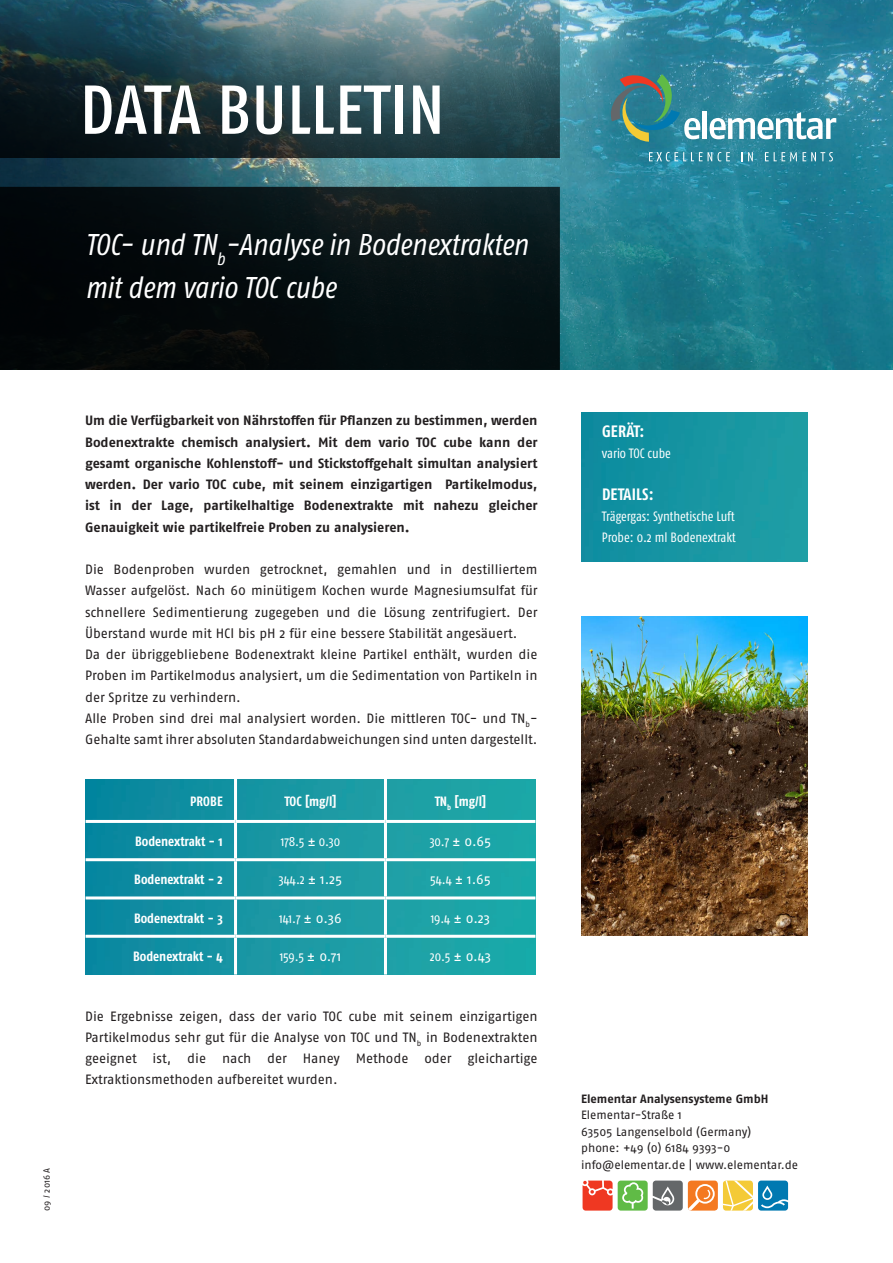
<style>
.page{position:relative;width:893px;height:1263px;background:#fff}
.page>*{position:absolute;margin:0;border:0;box-sizing:border-box;transform-origin:0 0}
.t1{font:500 condensed 69px "Fago Pro";letter-spacing:.01em;color:#fff}
.t2{font:italic condensed 30px/42.5px "Fago Pro";color:#fff}
.t3{font:700 condensed 16.5px "Fago Pro";letter-spacing:.01em;color:#fff}
.t4{font:13.5px/21.3px "Fago Pro";letter-spacing:-.005em;color:#231f20}
.t5{font:700 13.5px/21.3px "Fago Pro";color:#231f20;text-align:justify}
.t6{font:condensed 13.5px/21px "Fago Pro";letter-spacing:-.005em;color:#fff}
.t7{font:700 condensed 13.5px "Fago Pro";color:#fff}
.t8{font:13.5px "Fago Pro";letter-spacing:-.01em;color:#fff}
.t9{font:12px/16.5px "Fago Pro";letter-spacing:-.005em;color:#231f20}
.t10{font:700 12px "Fago Pro";color:#231f20}
.t11{font:9px "Fago Pro";color:#231f20}
.s1{font-stretch:normal}
.s2{font-stretch:condensed}
</style>
<div class="page">
<img style="left:560px;top:0;width:333px;height:370px">
<img style="left:581px;top:412px;width:227px;height:149px">
<svg style="left:0;top:0;width:560px;height:370px;background:#1d3237"></svg>
<svg style="left:609px;top:74px;width:92px;height:68px;background:#47878d"></svg>
<hr style="left:703px;top:111px;width:4px;height:28px;background:#fff">
<svg style="left:710px;top:112px;width:126px;height:27px"></svg>
<svg style="left:649px;top:152px;width:81px;height:9px"></svg>
<svg style="left:748px;top:152px;width:5px;height:9px"></svg>
<svg style="left:765px;top:152px;width:32px;height:9px"></svg>
<svg style="left:803px;top:152px;width:30px;height:9px"></svg>
<div style="left:618px;top:1180px;width:30px;height:30px;background:#60bb46;border-radius:3px"></div>
<svg style="left:622px;top:1182px;width:21px;height:26px"></svg>
<svg style="left:583px;top:1180px;width:30px;height:30px"></svg>
<div style="left:688px;top:1180px;width:30px;height:30px;background:#f47921;border-radius:3px"></div>
<div style="left:695px;top:1184px;width:20px;height:19px;border:2px solid #fff;border-radius:50%"></div>
<svg style="left:653px;top:1180px;width:58px;height:30px"></svg>
<svg style="left:723px;top:1180px;width:65px;height:30px;background:#97b695"></svg>
<img style="left:85px;top:779px;width:450px;height:196px">
<hr style="left:234px;top:779px;width:3px;height:41px;background:#fff">
<hr style="left:86px;top:820px;width:150px;height:3px;background:#fff">
<hr style="left:236px;top:820px;width:149px;height:3px;background:#fff">
<hr style="left:234px;top:823px;width:3px;height:35px;background:#fff">
<hr style="left:385px;top:820px;width:150px;height:3px;background:#fff">
<hr style="left:86px;top:858px;width:150px;height:3px;background:#fff">
<hr style="left:236px;top:858px;width:149px;height:3px;background:#fff">
<hr style="left:234px;top:861px;width:3px;height:35px;background:#fff">
<hr style="left:385px;top:858px;width:150px;height:3px;background:#fff">
<hr style="left:86px;top:896px;width:150px;height:3px;background:#fff">
<hr style="left:236px;top:896px;width:149px;height:3px;background:#fff">
<hr style="left:234px;top:899px;width:3px;height:36px;background:#fff">
<hr style="left:385px;top:896px;width:150px;height:3px;background:#fff">
<hr style="left:86px;top:935px;width:150px;height:3px;background:#fff">
<hr style="left:236px;top:935px;width:149px;height:3px;background:#fff">
<hr style="left:234px;top:938px;width:3px;height:36px;background:#fff">
<hr style="left:385px;top:935px;width:150px;height:3px;background:#fff">
<hr style="left:384px;top:779px;width:3px;height:41px;background:#fff">
<hr style="left:384px;top:823px;width:3px;height:35px;background:#fff">
<hr style="left:384px;top:861px;width:3px;height:35px;background:#fff">
<hr style="left:384px;top:899px;width:3px;height:36px;background:#fff">
<hr style="left:384px;top:938px;width:3px;height:36px;background:#fff">
<img style="left:581px;top:617px;width:227px;height:318px">
<h1 class="t1" style="left:80px;top:68px;width:366px">DATA BULLETIN</h1>
<h2 class="t2" style="left:85px;top:223px;width:445px">TOC- und TN<sub>b</sub>-Analyse in Bodenextrakten mit dem vario TOC cube</h2>
<p class="t11" style="left:41px;top:1211px;width:45px;rotate:-90deg">09 / 2016 A</p>
<p class="t5" style="left:85px;top:410px;width:454px">Um die Verfügbarkeit von Nährstoffen für Pflanzen zu bestimmen, werden Bodenextrakte chemisch analysiert. Mit dem vario TOC cube kann der gesamt organische Kohlenstoff- und Stickstoffgehalt simultan analysiert werden. Der vario TOC cube, mit seinem einzigartigen Partikelmodus, ist in der Lage, partikelhaltige Bodenextrakte mit nahezu gleicher Genauigkeit wie partikelfreie Proben zu analysieren.</p>
<p class="t4" style="left:85px;top:559px;width:454px">Die Bodenproben wurden getrocknet, gemahlen und in destilliertem Wasser aufgelöst. Nach 60 minütigem Kochen wurde Magnesiumsulfat für schnellere Sedimentierung zugegeben und die Lösung zentrifugiert. Der Überstand wurde mit HCl bis pH 2 für eine bessere Stabilität angesäuert.<br>Da der übriggebliebene Bodenextrakt kleine Partikel enthält, wurden die Proben im Partikelmodus analysiert, um die Sedimentation von Partikeln in der Spritze zu verhindern.<br>Alle Proben sind drei mal analysiert worden. Die mittleren TOC- und TN<sub>b</sub>-Gehalte samt ihrer absoluten Standardabweichungen sind unten dargestellt.</p>
<p class="t7" style="left:190px;top:793px;width:34px">PROBE</p>
<p class="t7" style="left:284px;top:793px;width:54px">TOC [mg/l]</p>
<p class="t7" style="left:435px;top:793px;width:53px">TN<sub>b</sub> [mg/l]</p>
<p class="t7" style="left:135px;top:833px;width:89px">Bodenextrakt - 1</p>
<p class="t6" style="left:281px;top:831px;width:61px">178.5 <span class="s1">±</span> 0.30</p>
<p class="t8" style="left:430px;top:833px;width:63px"><span class="s2">30.7</span> ± 0.65</p>
<p class="t7" style="left:134px;top:871px;width:90px">Bodenextrakt - 2</p>
<p class="t6" style="left:279px;top:869px;width:65px">344.2 <span class="s1">± 1.25</span></p>
<p class="t8" style="left:430px;top:871px;width:62px"><span class="s2">54.4</span> ± 1.65</p>
<p class="t7" style="left:134px;top:910px;width:90px">Bodenextrakt - 3</p>
<p class="t6" style="left:279px;top:907px;width:64px">141.7 <span class="s1">± 0.36</span></p>
<p class="t8" style="left:431px;top:910px;width:61px"><span class="s2">19.4</span> ± 0.23</p>
<p class="t7" style="left:133px;top:948px;width:91px">Bodenextrakt - 4</p>
<p class="t6" style="left:280px;top:945px;width:63px">159.5 <span class="s1">± 0.71</span></p>
<p class="t8" style="left:430px;top:948px;width:63px"><span class="s2">20.5</span> ± 0.43</p>
<p class="t4" style="left:85px;top:1005px;width:454px;text-align:justify">Die Ergebnisse zeigen, dass der vario TOC cube mit seinem einzigartigen Partikelmodus sehr gut für die Analyse von TOC und TN<sub>b</sub> in Bodenextrakten geeignet ist, die nach der Haney Methode oder gleichartige Extraktionsmethoden aufbereitet wurden.</p>
<p class="t3" style="left:602px;top:422px;width:44px">GERÄT:</p>
<p class="t6" style="left:602px;top:443px;width:71px">vario TOC cube</p>
<p class="t3" style="left:602px;top:485px;width:53px">DETAILS:</p>
<p class="t6" style="left:602px;top:506px;width:135px">Trägergas: Synthetische Luft<br>Probe: 0.2 ml Bodenextrakt</p>
<p class="t10" style="left:581px;top:1091px;width:189px">Elementar Analysensysteme GmbH</p>
<p class="t9" style="left:581px;top:1107px;width:219px">Elementar-Straße 1<br>63505 Langenselbold (Germany)<br>phone: +49 (0) 6184 9393-0 info@elementar.de | www.elementar.de</p>
</div>
